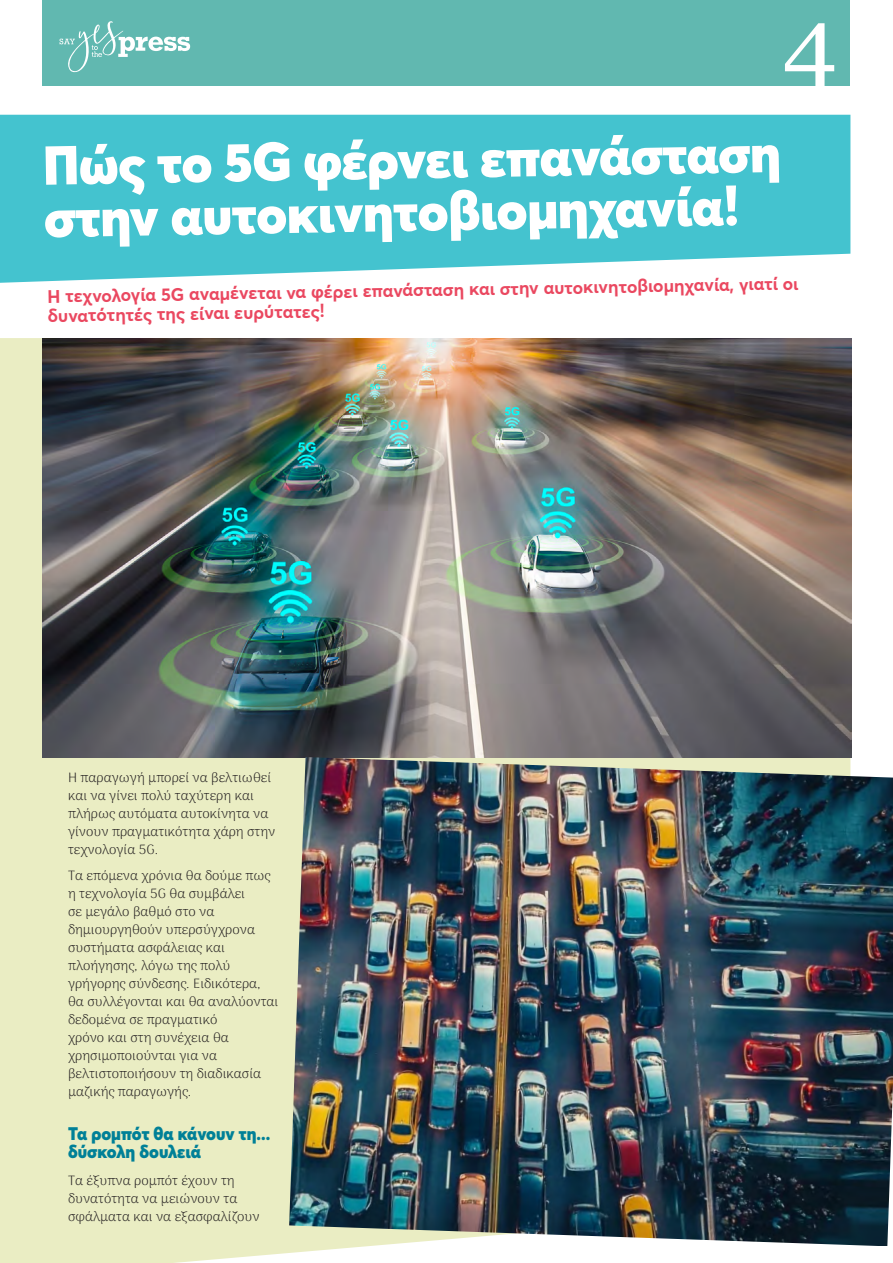
<style>
.page{position:relative;width:893px;height:1263px;background:#fff}
.page>*{position:absolute;margin:0;border:0;box-sizing:border-box;transform-origin:0 0}
.t1{font:97.5px "Georgia";color:#fff}
.t2{font:900 54px/52.5px "Averta";color:#fff}
.t3{font:700 18px/19.5px "Averta";color:#ea4860}
.t4{font:900 18px/18px "Averta";color:#008097;scale:.95 1}
.t5{font:100 13.5px/18px "Arima";color:#231f20}
</style>
<div class="page">
<div style="left:0;top:338px;width:368px;height:925px;background:#eaedc3"></div>
<div style="left:43px;top:0;width:807px;height:85px;background:#61b8b0"></div>
<svg style="left:60px;top:21px;width:130px;height:51px"></svg>
<svg style="left:0;top:115px;width:850px;height:168px;background:#54c8d3"></svg>
<img style="left:43px;top:338px;width:808px;height:419px">
<img style="left:289px;top:757px;width:604px;height:489px">
<h1 class="t1" style="left:783px;top:-29px;width:57px">4</h1>
<h2 class="t2" style="left:43px;top:139px;width:739px;rotate:-1deg">Πώς το 5G φέρνει επανάσταση στην αυτοκινητοβιομηχανία!</h2>
<h3 class="t3" style="left:47px;top:286px;width:753px;rotate:-1deg">Η τεχνολογία 5G αναμένεται να φέρει επανάσταση και στην αυτοκινητοβιομηχανία, γιατί οι δυνατότητές της είναι ευρύτατες!</h3>
<p class="t5" style="left:68px;top:768px;width:209px">Η παραγωγή μπορεί να βελτιωθεί και να γίνει πολύ ταχύτερη και πλήρως αυτόματα αυτοκίνητα να γίνουν πραγματικότητα χάρη στην τεχνολογία 5G.</p>
<p class="t5" style="left:68px;top:866px;width:212px">Τα επόμενα χρόνια θα δούμε πως η τεχνολογία 5G θα συμβάλει<br>σε μεγάλο βαθμό στο να δημιουργηθούν υπερσύγχρονα συστήματα ασφάλειας και πλοήγησης, λόγω της πολύ γρήγορης σύνδεσης. Ειδικότερα, θα συλλέγονται και θα αναλύονται δεδομένα σε πραγματικό<br>χρόνο και στη συνέχεια θα χρησιμοποιούνται για να βελτιστοποιήσουν τη διαδικασία μαζικής παραγωγής.</p>
<h3 class="t4" style="left:68px;top:1124px;width:214px">Τα ρομπότ θα κάνουν τη... δύσκολη δουλειά</h3>
<p class="t5" style="left:68px;top:1171px;width:193px">Τα έξυπνα ρομπότ έχουν τη δυνατότητα να μειώνουν τα σφάλματα και να εξασφαλίζουν</p>
</div>
